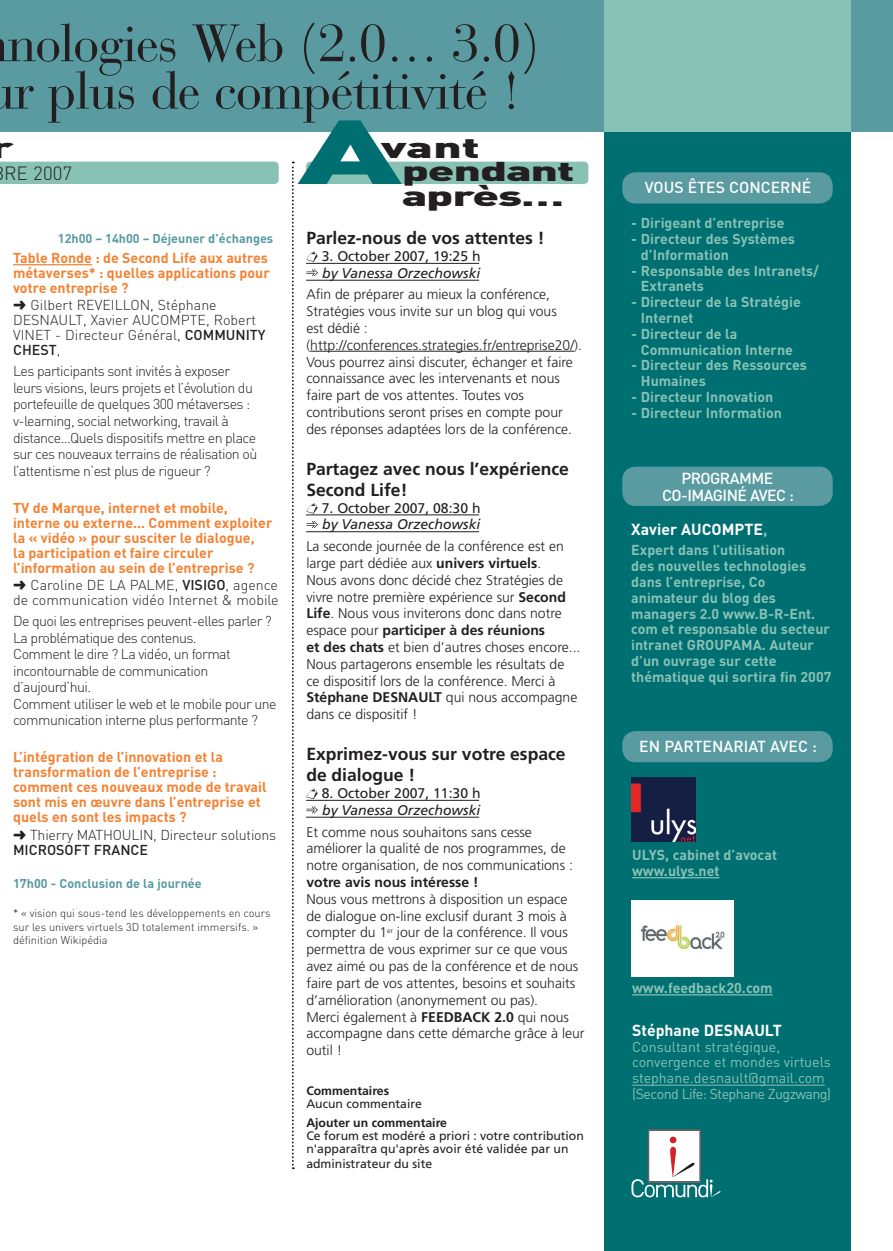
<style>
.page{position:relative;width:893px;height:1251px;background:#fff}
.page>*{position:absolute;margin:0;border:0;box-sizing:border-box;transform-origin:0 0}
.t1{font:900 89.25px "DIN";color:#006f72;scale:1.79 1}
.t2{font:52.15px/47.4px "Bauer Bodoni";letter-spacing:-.025em;color:#231f20;text-align:center}
.t3{font:900 28px "DIN";color:#231f20;scale:1.79 1}
.t4{font:900 26.78px/25.2px "DIN";letter-spacing:-.025em;color:#231f20;scale:1.79 1}
.t5{font:300 18.9px "DIN";color:#231f20}
.t6{font:700 17.5px/21px "Frutiger";color:#231f20}
.t7{font:500 15.75px "DIN";color:#fff}
.t8{font:700 15.75px "DIN";color:#fff}
.t9{font:500 15.75px/17.3px "DIN";letter-spacing:-.035em;color:#fff;text-align:center}
.t10{font:700 14.17px/15.8px "DIN";color:#88c2b4}
.t11{font:300 14.17px/16.6px "DIN";letter-spacing:-.04em;color:#231f20}
.t12{font:700 14.17px/15px "DIN";color:#f48233}
.t13{font:300 14.17px/15px "DIN";color:#231f20}
.t14{font:14.17px/15.8px "DIN";letter-spacing:-.005em;color:#88c2b4}
.t15{font:300 14.17px/15px "DIN";letter-spacing:-.015em;color:#231f20}
.t16{font:300 14px/16.8px "Frutiger";color:#231f20}
.t17{font:14px "Frutiger";color:#231f20}
.t18{font:italic 14px "Frutiger";color:#231f20}
.t19{font:700 14px "Frutiger";color:#231f20}
.t20{font:700 12.6px "DIN";color:#599ba0}
.t21{font:12.25px/13.3px "Frutiger";color:#231f20}
.t22{font:700 12.25px "Frutiger";color:#231f20}
.t23{font:300 11.03px/13.5px "DIN";color:#231f20}
.s1{font-weight:500}
.s2{font-weight:700}
.s3{color:#88c2b4}
</style>
<div class="page">
<div style="left:0;top:0;width:893px;height:132px;background:#599ba0"></div>
<div style="left:604px;top:132px;width:247px;height:1118px;background:#006f72"></div>
<div style="left:604px;top:0;width:247px;height:132px;background:#88c2b4"></div>
<div style="left:622px;top:172px;width:211px;height:31px;background:#599ba0;border-radius:13px"></div>
<div style="left:622px;top:466px;width:211px;height:40px;background:#599ba0;border-radius:13px"></div>
<div style="left:0;top:162px;width:279px;height:22px;background:#88c2b4"></div>
<hr style="left:13px;top:264px;width:79px;height:1px;background:#f48233">
<hr style="left:310px;top:351px;width:264px;height:1px;background:#231f20">
<svg style="left:306px;top:251px;width:12px;height:11px"></svg>
<svg style="left:306px;top:269px;width:12px;height:7px"></svg>
<svg style="left:306px;top:503px;width:12px;height:10px"></svg>
<svg style="left:306px;top:521px;width:12px;height:7px"></svg>
<svg style="left:306px;top:788px;width:12px;height:11px"></svg>
<svg style="left:306px;top:806px;width:12px;height:7px"></svg>
<svg style="left:292px;top:161px;width:2px;height:1007px"></svg>
<hr style="left:632px;top:876px;width:87px;height:2px;background:#88c2b4">
<img style="left:631px;top:777px;width:64px;height:64px">
<img style="left:631px;top:900px;width:102px;height:76px">
<hr style="left:632px;top:1084px;width:193px;height:1px;background:#88c2b4">
<div style="left:306px;top:162px;width:282px;height:22px;background:#88c2b4;border-radius:4px"></div>
<hr style="left:632px;top:994px;width:141px;height:1px;background:#88c2b4">
<svg style="left:631px;top:1129px;width:90px;height:68px"></svg>
<div style="left:622px;top:731px;width:211px;height:31px;background:#599ba0;border-radius:13px"></div>
<hr style="left:306px;top:263px;width:173px;height:1px;background:#231f20">
<hr style="left:306px;top:280px;width:173px;height:1px;background:#231f20">
<hr style="left:306px;top:514px;width:173px;height:1px;background:#231f20">
<hr style="left:306px;top:531px;width:173px;height:1px;background:#231f20">
<hr style="left:306px;top:799px;width:173px;height:1px;background:#231f20">
<hr style="left:306px;top:816px;width:173px;height:1px;background:#231f20">
<h2 class="t2" style="left:-14px;top:25px;width:555px">nologies Web (2.0… 3.0) ur plus de compétitivité !</h2>
<h1 class="t1" style="left:298px;top:120px;width:60px">A</h1>
<h3 class="t3" style="left:381px;top:138px;width:57px">vant</h3>
<h3 class="t3" style="left:-9px;top:138px;width:15px">r</h3>
<h3 class="t5" style="left:4px;top:167px;width:70px">RE 2007</h3>
<h3 class="t4" style="left:402px;top:161px;width:98px">pendant après…</h3>
<p class="t20" style="left:58px;top:234px;width:217px">12h00 – 14h00 – Déjeuner d’échanges</p>
<p class="t12" style="left:13px;top:251px;width:258px">Table Ronde : de Second Life aux autres métaverses* : quelles applications pour votre entreprise ?</p>
<p class="t13" style="left:13px;top:299px;width:254px">➜ Gilbert REVEILLON, Stéphane<br>DESNAULT, Xavier AUCOMPTE, Robert<br>VINET - Directeur Général, <span class="s1">COMMUNITY<br>CHEST</span>,</p>
<p class="t11" style="left:13px;top:364px;width:246px">Les participants sont invités à exposer leurs visions, leurs projets et l’évolution du portefeuille de quelques 300 métaverses : v-learning, social networking, travail à distance...Quels dispositifs mettre en place sur ces nouveaux terrains de réalisation où l’attentisme n’est plus de rigueur ?</p>
<p class="t12" style="left:13px;top:501px;width:261px">TV de Marque, internet et mobile, interne ou externe... Comment exploiter la « vidéo » pour susciter le dialogue,<br>la participation et faire circuler l’information au sein de l’entreprise ?</p>
<p class="t13" style="left:13px;top:578px;width:267px">➜ Caroline DE LA PALME, <span class="s1">VISIGO</span>, agence de communication vidéo Internet &amp; mobile</p>
<p class="t11" style="left:13px;top:614px;width:265px">De quoi les entreprises peuvent-elles parler ?<br>La problématique des contenus.<br>Comment le dire ? La vidéo, un format incontournable de communication d’aujourd’hui.<br>Comment utiliser le web et le mobile pour une communication interne plus performante ?</p>
<p class="t12" style="left:13px;top:751px;width:255px">L’intégration de l’innovation et la transformation de l’entreprise : comment ces nouveaux mode de travail sont mis en œuvre dans l’entreprise et quels en sont les impacts ?</p>
<p class="t15" style="left:13px;top:828px;width:265px">➜ Thierry MATHOULIN, Directeur solutions<br><span class="s1">MICROSOFT FRANCE</span></p>
<p class="t20" style="left:13px;top:878px;width:190px">17h00 - Conclusion de la journée</p>
<p class="t23" style="left:13px;top:907px;width:259px">* « vision qui sous-tend les développements en cours sur les univers virtuels 3D totalement immersifs. » définition Wikipédia</p>
<p class="t6" style="left:306px;top:229px;width:240px">Parlez-nous de vos attentes !</p>
<p class="t17" style="left:322px;top:250px;width:160px">3. October 2007, 19:25 h</p>
<p class="t18" style="left:322px;top:267px;width:160px">by Vanessa Orzechowski</p>
<p class="t16" style="left:306px;top:287px;width:277px">Afin de préparer au mieux la conférence, Stratégies vous invite sur un blog qui vous<br>est dédié : (http://conferences.strategies.fr/entreprise20/).<br>Vous pourrez ainsi discuter, échanger et faire connaissance avec les intervenants et nous faire part de vos attentes. Toutes vos contributions seront prises en compte pour des réponses adaptées lors de la conférence.</p>
<p class="t6" style="left:306px;top:459px;width:264px">Partagez avec nous l’expérience<br>Second Life!</p>
<p class="t17" style="left:322px;top:502px;width:160px">7. October 2007, 08:30 h</p>
<p class="t18" style="left:322px;top:518px;width:160px">by Vanessa Orzechowski</p>
<p class="t16" style="left:306px;top:539px;width:276px">La seconde journée de la conférence est en large part dédiée aux <span class="s2">univers virtuels</span>.<br>Nous avons donc décidé chez Stratégies de vivre notre première expérience sur <span class="s2">Second Life</span>. Nous vous inviterons donc dans notre espace pour <span class="s2">participer à des réunions<br>et des chats</span> et bien d’autres choses encore...<br>Nous partagerons ensemble les résultats de ce dispositif lors de la conférence. Merci à <span class="s2">Stéphane DESNAULT</span> qui nous accompagne dans ce dispositif !</p>
<p class="t6" style="left:306px;top:744px;width:261px">Exprimez-vous sur votre espace de dialogue !</p>
<p class="t17" style="left:322px;top:787px;width:160px">8. October 2007, 11:30 h</p>
<p class="t18" style="left:322px;top:804px;width:160px">by Vanessa Orzechowski</p>
<p class="t16" style="left:306px;top:824px;width:268px">Et comme nous souhaitons sans cesse améliorer la qualité de nos programmes, de notre organisation, de nos communications :</p>
<p class="t19" style="left:306px;top:876px;width:174px">votre avis nous intéresse !</p>
<p class="t16" style="left:306px;top:891px;width:280px">Nous vous mettrons à disposition un espace de dialogue on-line exclusif durant 3 mois à compter du 1<sup>er</sup> jour de la conférence. Il vous permettra de vous exprimer sur ce que vous avez aimé ou pas de la conférence et de nous faire part de vos attentes, besoins et souhaits d’amélioration (anonymement ou pas).<br>Merci également à <span class="s2">FEEDBACK 2.0</span> qui nous accompagne dans cette démarche grâce à leur outil !</p>
<p class="t22" style="left:306px;top:1085px;width:84px">Commentaires</p>
<p class="t21" style="left:306px;top:1098px;width:117px">Aucun commentaire</p>
<p class="t22" style="left:306px;top:1117px;width:142px">Ajouter un commentaire</p>
<p class="t21" style="left:306px;top:1129px;width:279px">Ce forum est modéré a priori : votre contribution n'apparaîtra qu'après avoir été validée par un</p>
<p class="t21" style="left:306px;top:1158px;width:127px">administrateur du site</p>
<p class="t7" style="left:645px;top:182px;width:168px">VOUS ÊTES CONCERNÉ</p>
<p class="t10" style="left:631px;top:217px;width:155px">- Dirigeant d’entreprise</p>
<p class="t10" style="left:641px;top:232px;width:155px;text-indent:-10px">- Directeur des Systèmes d’Information</p>
<p class="t10" style="left:641px;top:264px;width:180px;text-indent:-10px">- Responsable des Intranets/<br>Extranets</p>
<p class="t10" style="left:641px;top:295px;width:161px;text-indent:-10px">- Directeur de la Stratégie<br>Internet</p>
<p class="t10" style="left:641px;top:327px;width:154px;text-indent:-10px">- Directeur de la<br>Communication Interne</p>
<p class="t10" style="left:641px;top:359px;width:168px;text-indent:-10px">- Directeur des Ressources<br>Humaines</p>
<p class="t10" style="left:631px;top:390px;width:144px">- Directeur Innovation</p>
<p class="t10" style="left:631px;top:406px;width:152px">- Directeur Information</p>
<p class="t9" style="left:662px;top:471px;width:133px">PROGRAMME<br>CO-IMAGINÉ AVEC :</p>
<p class="t8" style="left:631px;top:523px;width:138px">Xavier AUCOMPTE<span class="s3">,</span></p>
<p class="t10" style="left:631px;top:543px;width:202px">Expert dans l’utilisation<br>des nouvelles technologies dans l’entreprise, Co animateur du blog des managers 2.0 www.B-R-Ent. com et responsable du secteur intranet GROUPAMA. Auteur d’un ouvrage sur cette thématique qui sortira fin 2007</p>
<p class="t7" style="left:639px;top:740px;width:179px">EN PARTENARIAT AVEC :</p>
<p class="t10" style="left:632px;top:848px;width:146px">ULYS, cabinet d’avocat www.ulys.net</p>
<p class="t10" style="left:632px;top:981px;width:142px">www.feedback20.com</p>
<p class="t8" style="left:632px;top:1024px;width:151px">Stéphane DESNAULT</p>
<p class="t14" style="left:632px;top:1039px;width:200px">Consultant stratégique, convergence et mondes virtuels stephane.desnault@gmail.com (Second Life: Stephane Zugzwang)</p>
</div>
